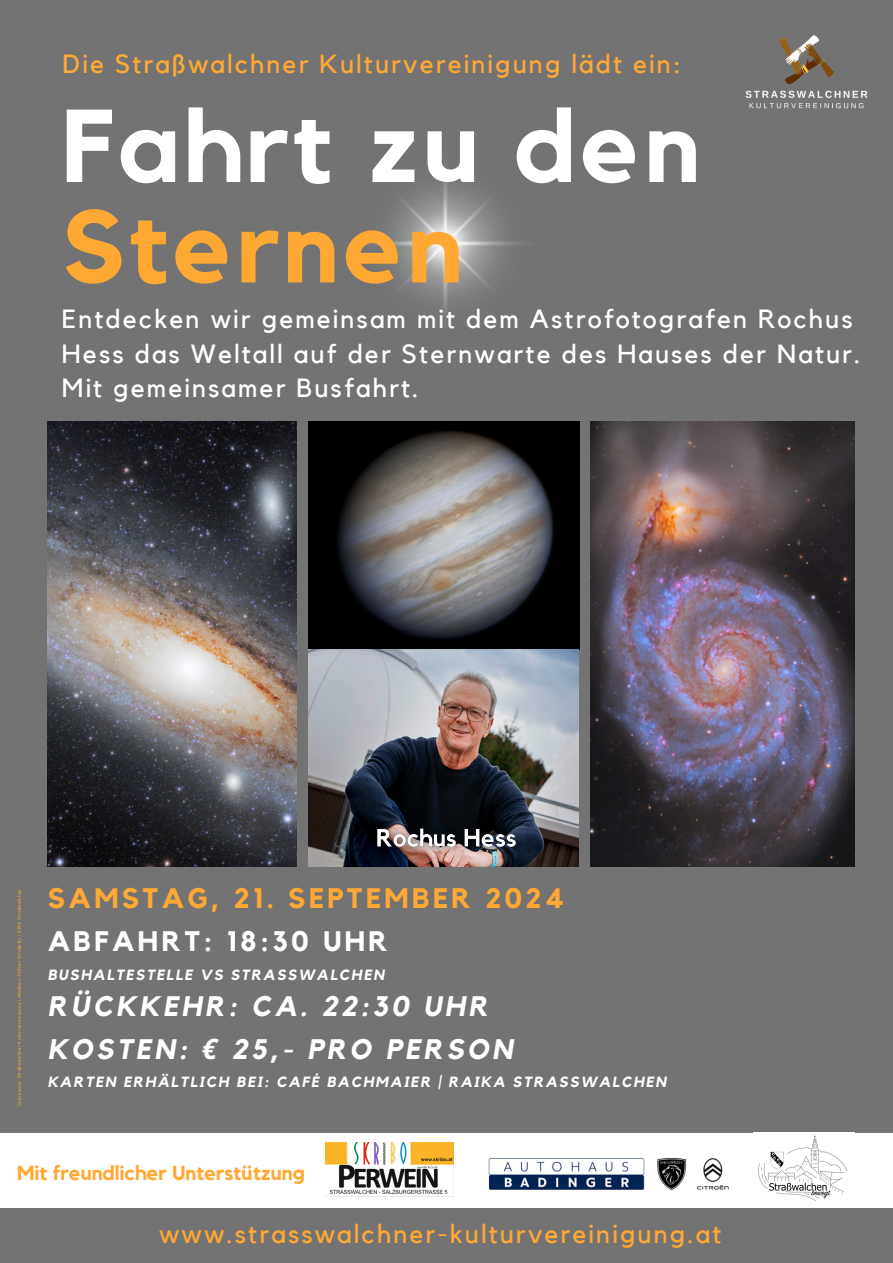
<style>
.page{position:relative;width:893px;height:1263px;background:#737373}
.page>*{position:absolute;margin:0;border:0;box-sizing:border-box;transform-origin:0 0}
.t1{font:700 102.23px "Kollektif";letter-spacing:.04em;color:#fff}
.t2{font:700 102px "Kollektif";letter-spacing:.04em;color:#ffa834}
.t3{font:italic 700 28.12px/42.8px "Kollektif";letter-spacing:.12em;color:#fff}
.t4{font:700 28.12px "Kollektif";letter-spacing:.12em;color:#ffa834}
.t5{font:700 28.12px "Kollektif";letter-spacing:.12em;color:#fff}
.t6{font:26.25px/34.3px "Kollektif";letter-spacing:.08em;color:#fff}
.t7{font:26.25px "Kollektif";letter-spacing:.08em;color:#ffa834}
.t8{font:700 20.25px "Kollektif";color:#ffa834}
.t9{font:italic 700 14.77px "Kollektif";letter-spacing:.12em;color:#fff}
.t10{font:4.43px "Kollektif";letter-spacing:.08em;color:#ffa834}
.s1{font-family:"Noto Sans"}
</style>
<div class="page">
<img style="left:745px;top:35px;width:123px;height:74px">
<div style="left:0;top:1133px;width:893px;height:74px;background:#fff"></div>
<img style="left:758px;top:1135px;width:90px;height:65px">
<img style="left:308px;top:421px;width:271px;height:445px">
<img style="left:591px;top:421px;width:263px;height:445px">
<img style="left:48px;top:421px;width:248px;height:445px">
<img style="left:488px;top:1158px;width:240px;height:32px">
<img style="left:325px;top:1143px;width:128px;height:54px">
<img style="left:371px;top:168px;width:150px;height:150px">
<img style="left:368px;top:819px;width:158px;height:39px">
<p class="t7" style="left:63px;top:52px;width:620px">Die Straßwalchner Kulturvereinigung lädt ein:</p>
<h4 class="t1" style="left:62px;top:99px;width:639px">Fahrt zu den</h4>
<h3 class="t2" style="left:62px;top:200px;width:402px">Sternen</h3>
<p class="t6" style="left:62px;top:303px;width:800px">Entdecken wir gemeinsam mit dem Astrofotografen Rochus<br>Hess das Weltall auf der Sternwarte des Hauses der Natur.<br>Mit gemeinsamer Busfahrt.</p>
<p class="t10" style="left:17px;top:1106px;width:218px;rotate:-90deg">Impressum: Straßwalchner Kulturvereinigung | Adalbert-Stifter-Straße 8c | 5204 Straßwalchen</p>
<p class="t4" style="left:48px;top:885px;width:518px">SAMSTAG, 21. SEPTEMBER 2024</p>
<p class="t5" style="left:48px;top:928px;width:342px">ABFAHRT: 18:30 UHR</p>
<p class="t9" style="left:48px;top:968px;width:338px">BUSHALTESTELLE VS STRASSWALCHEN</p>
<p class="t3" style="left:48px;top:986px;width:466px">RÜCKKEHR: CA. 22:30 UHR<br>KOSTEN: <span class="s1">€</span> 25,- PRO PERSON</p>
<p class="t9" style="left:48px;top:1075px;width:620px">KARTEN ERHÄLTLICH BEI: CAFÉ BACHMAIER | RAIKA STRASSWALCHEN</p>
<p class="t8" style="left:17px;top:1163px;width:289px">Mit freundlicher Unterstützung</p>
<p class="t7" style="left:159px;top:1222px;width:564px">www.strasswalchner-kulturvereinigung.at</p>
</div>
